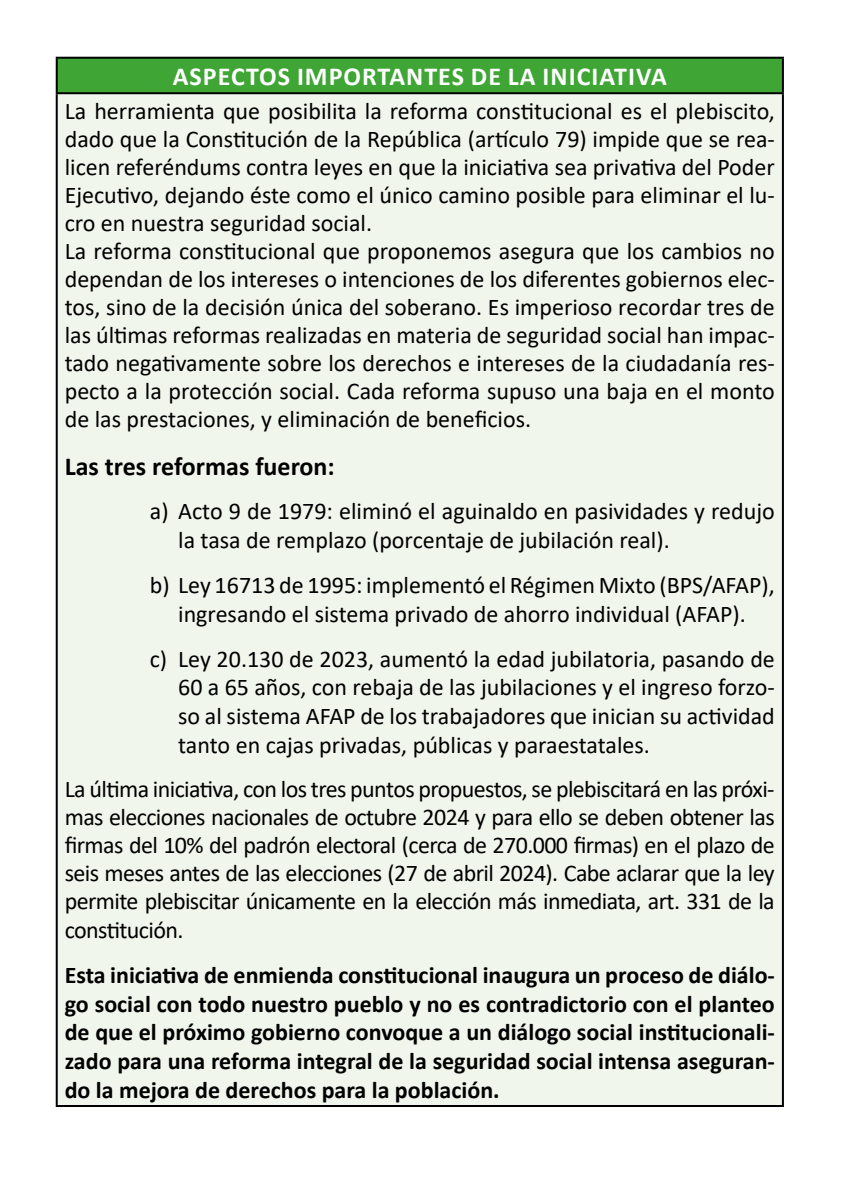
<style>
.page{position:relative;width:851px;height:1191px;background:#fff}
.page>*{position:absolute;margin:0;border:0;box-sizing:border-box;transform-origin:0 0}
.t1{font:700 26px "Calibri";letter-spacing:.04em;color:#fff}
.t2{font:700 26px "Calibri";color:#000}
.t3{font:24px/28px "Calibri";color:#000}
.t4{font:700 24px/28.8px "Calibri";color:#000;text-align:justify}
</style>
<div class="page">
<div style="left:57px;top:58px;width:725px;height:35px;background:#3fa535"></div>
<div style="left:57px;top:93px;width:725px;height:1013px;background:#f1f6ec"></div>
<hr style="left:56px;top:57px;width:727px;height:2px;background:#000">
<hr style="left:56px;top:59px;width:2px;height:33px;background:#000">
<hr style="left:781px;top:59px;width:2px;height:33px;background:#000">
<hr style="left:56px;top:92px;width:727px;height:2px;background:#000">
<hr style="left:56px;top:94px;width:2px;height:1011px;background:#000">
<hr style="left:781px;top:94px;width:2px;height:1011px;background:#000">
<hr style="left:56px;top:1105px;width:727px;height:2px;background:#000">
<p class="t1" style="left:173px;top:58px;width:495px">ASPECTOS IMPORTANTES DE LA INICIATIVA</p>
<p class="t3" style="left:65px;top:97px;width:711px">La herramienta que posibilita la reforma constitucional es el plebiscito, dado que la Constitución de la República (artículo 79) impide que se rea&shy;licen referéndums contra leyes en que la iniciativa sea privativa del Poder Ejecutivo, dejando éste como el único camino posible para eliminar el lu&shy;cro en nuestra seguridad social.<br>La reforma constitucional que proponemos asegura que los cambios no dependan de los intereses o intenciones de los diferentes gobiernos elec&shy;tos, sino de la decisión única del soberano. Es imperioso recordar tres de las últimas reformas realizadas en materia de seguridad social han impac&shy;tado negativamente sobre los derechos e intereses de la ciudadanía res&shy;pecto a la protección social. Cada reforma supuso una baja en el monto de las prestaciones, y eliminación de beneficios.</p>
<p class="t2" style="left:65px;top:447px;width:271px">Las tres reformas fueron:</p>
<p class="t3" style="left:178px;top:496px;width:598px;line-height:28.8px;text-indent:-28px">a) Acto 9 de 1979: eliminó el aguinaldo en pasividades y redujo la tasa de remplazo (porcentaje de jubilación real).</p>
<p class="t3" style="left:150px;top:570px;width:626px;line-height:28.8px;text-align:center">b) Ley 16713 de 1995: implementó el Régimen Mixto (BPS/AFAP), ingresando el sistema privado de ahorro individual (AFAP).</p>
<p class="t3" style="left:178px;top:643px;width:598px;line-height:28.8px;text-align:justify;text-indent:-28px">c) Ley 20.130 de 2023, aumentó la edad jubilatoria, pasando de 60 a 65 años, con rebaja de las jubilaciones y el ingreso forzo&shy;so al sistema AFAP de los trabajadores que inician su actividad tanto en cajas privadas, públicas y paraestatales.</p>
<p class="t3" style="left:65px;top:774px;width:711px;text-align:justify">La última iniciativa, con los tres puntos propuestos, se plebiscitará en las próxi&shy;mas elecciones nacionales de octubre 2024 y para ello se deben obtener las firmas del 10% del padrón electoral (cerca de 270.000 firmas) en el plazo de seis meses antes de las elecciones (27 de abril 2024). Cabe aclarar que la ley permite plebiscitar únicamente en la elección más inmediata, art. 331 de la constitución.</p>
<p class="t4" style="left:65px;top:960px;width:711px">Esta iniciativa de enmienda constitucional inaugura un proceso de diálo&shy;go social con todo nuestro pueblo y no es contradictorio con el planteo de que el próximo gobierno convoque a un diálogo social institucionali&shy;zado para una reforma integral de la seguridad social intensa aseguran&shy;do la mejora de derechos para la población.</p>
</div>
